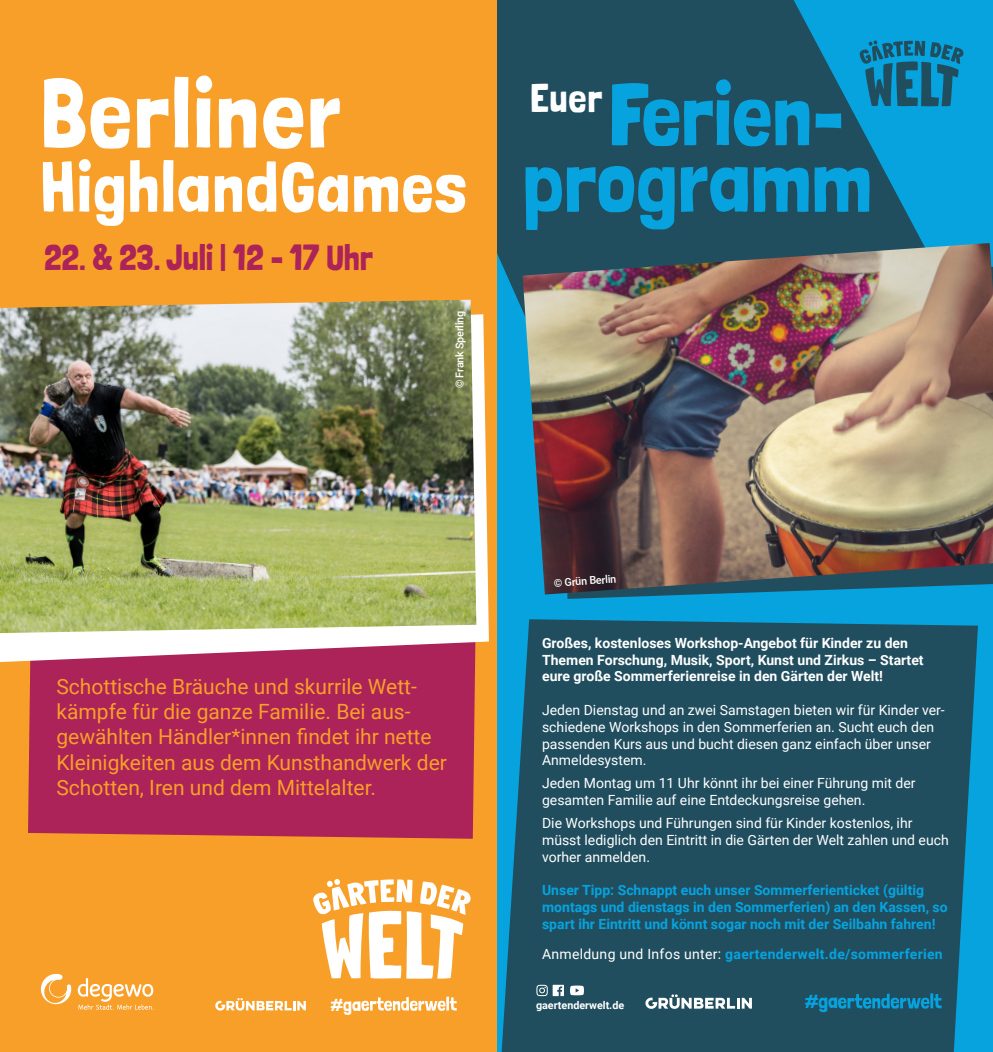
<style>
.page{position:relative;width:993px;height:1052px;background:#fff}
.page>*{position:absolute;margin:0;border:0;box-sizing:border-box;transform-origin:0 0}
.t1{font:97.12px "Greenfont";letter-spacing:.02em;color:#fff}
.t2{font:88.73px "Greenfont";color:#06a3df}
.t3{font:71.05px "Greenfont";letter-spacing:.02em;color:#fff}
.t4{font:40.43px "Greenfont";color:#fff}
.t5{font:35.88px "Greenfont";letter-spacing:-.01em;color:#ab2358}
.t6{font:21px/25.2px "Roboto";color:#f89f29}
.t7{font:20.65px "Greenfont";color:#06a3df}
.t8{font:19.07px "Greenfont";color:#fff}
.t9{font:14px/16.8px "Roboto";color:#fff}
.t10{font:700 14px/16.8px "Roboto";color:#06a3df}
.t11{font:700 14px/16.8px "Roboto";color:#fff}
.t12{font:700 14px "Roboto";letter-spacing:.02em;color:#06a3df}
.t13{font:500 10.85px "Roboto";letter-spacing:-.02em;color:#fff}
.t14{font:700 10.67px "Roboto";color:#fff}
.s1{font-weight:400;color:#fff}
</style>
<div class="page">
<div style="left:496px;top:0;width:496px;height:1052px;background:#06a3df"></div>
<svg style="left:496px;top:0;width:468px;height:497px;fill:#214e5f"></svg>
<div style="left:501px;top:619px;width:476px;height:433px;background:#214e5f"></div>
<svg style="left:859px;top:40px;width:104px;height:67px"></svg>
<img style="left:522px;top:243px;width:470px;height:351px">
<svg style="left:837px;top:993px;width:104px;height:16px"></svg>
<svg style="left:570px;top:985px;width:13px;height:10px"></svg>
<svg style="left:536px;top:984px;width:27px;height:12px"></svg>
<svg style="left:645px;top:994px;width:106px;height:15px;background:#8099a3"></svg>
<div style="left:0;top:0;width:496px;height:1052px;background:#f89f29"></div>
<div style="left:28px;top:662px;width:448px;height:176px;background:#ab2358"></div>
<svg style="left:0;top:314px;width:489px;height:348px;background:#e8c0c5"></svg>
<img style="left:0;top:300px;width:476px;height:333px">
<svg style="left:41px;top:974px;width:112px;height:35px"></svg>
<svg style="left:313px;top:879px;width:158px;height:100px"></svg>
<svg style="left:361px;top:996px;width:95px;height:15px"></svg>
<svg style="left:215px;top:998px;width:91px;height:12px"></svg>
<h1 class="t1" style="left:40px;top:56px;width:302px">Berliner</h1>
<h3 class="t3" style="left:40px;top:145px;width:428px">HighlandGames</h3>
<h3 class="t5" style="left:44px;top:236px;width:330px">22. &amp; 23. Juli | 12 - 17 Uhr</h3>
<p class="t13" style="left:452px;top:388px;width:79px;rotate:-90deg">© Frank Sperling</p>
<h3 class="t4" style="left:530px;top:74px;width:73px">Euer</h3>
<h2 class="t2" style="left:608px;top:62px;width:237px">Ferien-</h2>
<h2 class="t2" style="left:522px;top:128px;width:351px">programm</h2>
<h3 class="t6" style="left:56px;top:673px;width:392px">Schottische Bräuche und skurrile Wett&shy;kämpfe für die ganze Familie. Bei aus&shy;gewählten Händler*innen findet ihr nette Kleinigkeiten aus dem Kunsthandwerk der Schotten, Iren und dem Mittelalter.</h3>
<h3 class="t8" style="left:330px;top:992px;width:32px"># ga</h3>
<p class="t13" style="left:553px;top:575px;width:64px;rotate:-4deg">© Grün Berlin</p>
<p class="t11" style="left:542px;top:634px;width:383px">Großes, kostenloses Workshop-Angebot für Kinder zu den<br>Themen Forschung, Musik, Sport, Kunst und Zirkus – Startet eure große Sommerferienreise in den Gärten der Welt!</p>
<p class="t9" style="left:542px;top:701px;width:404px">Jeden Dienstag und an zwei Samstagen bieten wir für Kinder ver&shy;schiedene Workshops in den Sommerferien an. Sucht euch den passenden Kurs aus und bucht diesen ganz einfach über unser Anmeldesystem.</p>
<p class="t9" style="left:542px;top:774px;width:375px">Jeden Montag um 11 Uhr könnt ihr bei einer Führung mit der gesamten Familie auf eine Entdeckungsreise gehen.</p>
<p class="t9" style="left:542px;top:814px;width:408px">Die Workshops und Führungen sind für Kinder kostenlos, ihr müsst lediglich den Eintritt in die Gärten der Welt zahlen und euch vorher anmelden.</p>
<p class="t10" style="left:542px;top:881px;width:407px">Unser Tipp: Schnappt euch unser Sommerferienticket (gültig montags und dienstags in den Sommerferien) an den Kassen, so spart ihr Eintritt und könnt sogar noch mit der Seilbahn fahren!</p>
<p class="t12" style="left:542px;top:944px;width:402px"><span class="s1">Anmeldung und Infos unter:</span> gaertenderwelt.de/sommerferien</p>
<p class="t14" style="left:536px;top:997px;width:90px">gaertenderwelt.de</p>
<h3 class="t7" style="left:804px;top:989px;width:35px"># ga</h3>
</div>
